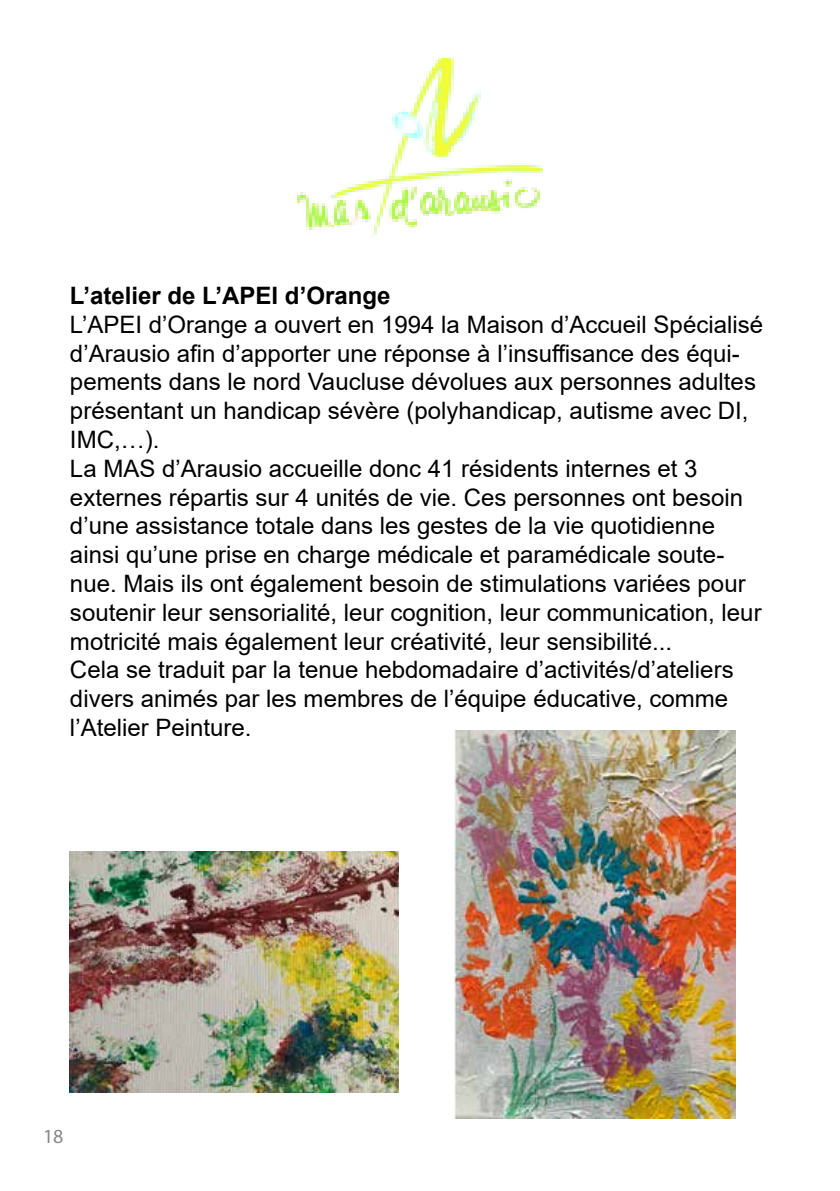
<style>
.page{position:relative;width:840px;height:1191px;background:#fff}
.page>*{position:absolute;margin:0;border:0;box-sizing:border-box;transform-origin:0 0}
.t1{font:24px/28.8px "Arial";color:#000}
.t2{font:700 24px "Arial";color:#000}
.t3{font:20px "Myriad Pro";color:#878787}
</style>
<div class="page">
<img style="left:298px;top:56px;width:243px;height:181px">
<img style="left:454px;top:730px;width:281px;height:388px">
<img style="left:70px;top:851px;width:328px;height:241px">
<p class="t2" style="left:70px;top:278px;width:322px">L’atelier de L’APEI d’Orange</p>
<p class="t1" style="left:70px;top:310px;width:694px">L’APEI d’Orange a ouvert en 1994 la Maison d’Accueil Spécialisé d’Arausio afin d’apporter une réponse à l’insuffisance des équi&shy;pements dans le nord Vaucluse dévolues aux personnes adultes présentant un handicap sévère (polyhandicap, autisme avec DI, IMC,…).<br>La MAS d’Arausio accueille donc 41 résidents internes et 3 externes répartis sur 4 unités de vie. Ces personnes ont besoin d’une assistance totale dans les gestes de la vie quotidienne ainsi qu’une prise en charge médicale et paramédicale soute&shy;nue. Mais ils ont également besoin de stimulations variées pour soutenir leur sensorialité, leur cognition, leur communication, leur motricité mais également leur créativité, leur sensibilité...<br>Cela se traduit par la tenue hebdomadaire d’activités/d’ateliers divers animés par les membres de l’équipe éducative, comme l’Atelier Peinture.</p>
<p class="t3" style="left:43px;top:1124px;width:22px">18</p>
</div>
